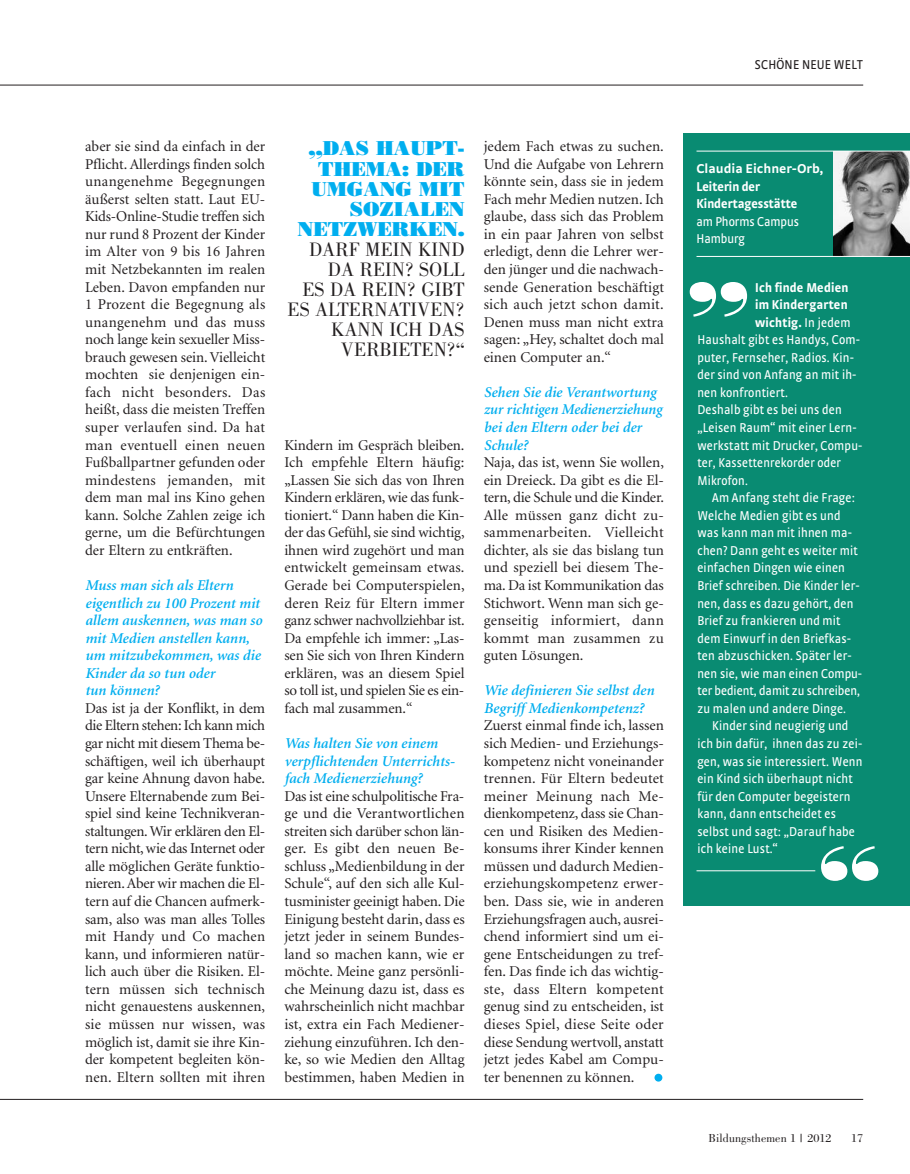
<style>
.page{position:relative;width:910px;height:1174px;background:#fff}
.page>*{position:absolute;margin:0;border:0;box-sizing:border-box;transform-origin:0 0}
.t1{font:85.5px "Bodoni Poster";color:#fff}
.t2{font:20.1px/20.1px "Bodoni";color:#231f20;text-align:right}
.t3{font:20.1px/20.1px "Bodoni Poster";color:#00aeef;text-align:right}
.t4{font:15px/17.5px "Minion";color:#231f20;text-align:justify}
.t5{font:italic 600 15px/17.5px "Minion";color:#00aeef}
.t6{font:condensed 13.5px/17.5px "Strada OT";letter-spacing:.015em;color:#fff}
.t7{font:700 condensed 13.5px/17.5px "Strada OT";letter-spacing:.01em;color:#fff}
.t8{font:700 13.5px "Strada OT";color:#fff}
.t9{font:condensed 13.5px "Strada OT";letter-spacing:.015em;color:#231f20}
.t10{font:12px "Bodoni";letter-spacing:.01em;color:#231f20}
.s1{font-weight:400}
</style>
<div class="page">
<div style="left:683px;top:133px;width:227px;height:773px;background:#098b72"></div>
<hr style="left:0;top:85px;width:863px;height:1px;background:#231f20">
<hr style="left:0;top:1099px;width:863px;height:1px;background:#231f20">
<div style="left:654px;top:1073px;width:8px;height:8px;background:#00aeef;border-radius:50%"></div>
<img style="left:833px;top:152px;width:77px;height:104px">
<hr style="left:696px;top:151px;width:214px;height:1px;background:#fff">
<hr style="left:696px;top:256px;width:214px;height:1px;background:#fff">
<hr style="left:696px;top:870px;width:119px;height:1px;background:#fff">
<p class="t9" style="left:755px;top:59px;width:110px">SCHÖNE NEUE WELT</p>
<p class="t4" style="left:85px;top:139px;width:182px">aber sie sind da einfach in der Pflicht. Allerdings finden solch unangenehme Begegnungen äußerst selten statt. Laut EU-Kids-Online-Studie treffen sich nur rund 8 Prozent der Kinder im Alter von 9 bis 16 Jahren mit Netzbekannten im realen Leben. Davon empfanden nur 1 Prozent die Begegnung als unangenehm und das muss noch lange kein sexueller Miss&shy;brauch gewesen sein. Vielleicht mochten sie denjenigen ein&shy;fach nicht besonders. Das heißt, dass die meisten Treffen super verlaufen sind. Da hat man eventuell einen neuen Fußballpartner gefunden oder mindestens jemanden, mit dem man mal ins Kino gehen kann. Solche Zahlen zeige ich gerne, um die Befürchtungen der Eltern zu entkräften.</p>
<p class="t5" style="left:85px;top:577px;width:179px">Muss man sich als Eltern eigentlich zu 100 Prozent mit allem auskennen, was man so mit Medien anstellen kann, um mitzubekommen, was die<br>Kinder da so tun oder<br>tun können?</p>
<p class="t4" style="left:85px;top:700px;width:182px">Das ist ja der Konflikt, in dem die Eltern stehen: Ich kann mich gar nicht mit diesem Thema be&shy;schäftigen, weil ich überhaupt gar keine Ahnung davon habe.<br>Unsere Elternabende zum Bei&shy;spiel sind keine Technikveran&shy;staltungen. Wir erklären den El&shy;tern nicht, wie das Internet oder alle möglichen Geräte funktio&shy;nieren. Aber wir machen die El&shy;tern auf die Chancen aufmerk&shy;sam, also was man alles Tolles mit Handy und Co machen kann, und informieren natür&shy;lich auch über die Risiken. El&shy;tern müssen sich technisch nicht genauestens auskennen, sie müssen nur wissen, was möglich ist, damit sie ihre Kin&shy;der kompetent begleiten kön&shy;nen. Eltern sollten mit ihren</p>
<h2 class="t3" style="left:298px;top:138px;width:168px">„DAS HAUPT-<br>THEMA: DER<br>UMGANG MIT<br>SOZIALEN<br>NETZWERKEN.</h2>
<h2 class="t2" style="left:288px;top:241px;width:179px">DARF MEIN KIND<br>DA REIN? SOLL<br>ES DA REIN? GIBT<br>ES ALTERNATIVEN?<br>KANN ICH DAS<br>VERBIETEN?“</h2>
<p class="t4" style="left:284px;top:437px;width:182px">Kindern im Gespräch bleiben.<br>Ich empfehle Eltern häufig: „Lassen Sie sich das von Ihren Kindern erklären, wie das funk&shy;tioniert.“ Dann haben die Kin&shy;der das Gefühl, sie sind wichtig, ihnen wird zugehört und man entwickelt gemeinsam etwas.<br>Gerade bei Computerspielen, deren Reiz für Eltern immer ganz schwer nachvollziehbar ist.<br>Da empfehle ich immer: „Las&shy;sen Sie sich von Ihren Kindern erklären, was an diesem Spiel so toll ist, und spielen Sie es ein&shy;fach mal zusammen.“</p>
<p class="t5" style="left:284px;top:735px;width:172px">Was halten Sie von einem verpflichtenden Unterrichts&shy;fach Medienerziehung?</p>
<p class="t4" style="left:284px;top:788px;width:182px">Das ist eine schulpolitische Fra&shy;ge und die Verantwortlichen streiten sich darüber schon län&shy;ger. Es gibt den neuen Be&shy;schluss „Medienbildung in der Schule“, auf den sich alle Kul&shy;tusminister geeinigt haben. Die Einigung besteht darin, dass es jetzt jeder in seinem Bundes&shy;land so machen kann, wie er möchte. Meine ganz persönli&shy;che Meinung dazu ist, dass es wahrscheinlich nicht machbar ist, extra ein Fach Mediener&shy;ziehung einzuführen. Ich den&shy;ke, so wie Medien den Alltag bestimmen, haben Medien in</p>
<p class="t4" style="left:484px;top:139px;width:182px">jedem Fach etwas zu suchen.<br>Und die Aufgabe von Lehrern könnte sein, dass sie in jedem Fach mehr Medien nutzen. Ich glaube, dass sich das Problem in ein paar Jahren von selbst erledigt, denn die Lehrer wer&shy;den jünger und die nachwach&shy;sende Generation beschäftigt sich auch jetzt schon damit.<br>Denen muss man nicht extra sagen: „Hey, schaltet doch mal einen Computer an.“</p>
<p class="t5" style="left:484px;top:384px;width:180px">Sehen Sie die Verantwortung zur richtigen Medienerziehung bei den Eltern oder bei der<br>Schule?</p>
<p class="t4" style="left:484px;top:455px;width:182px">Naja, das ist, wenn Sie wollen, ein Dreieck. Da gibt es die El&shy;tern, die Schule und die Kinder.<br>Alle müssen ganz dicht zu&shy;sammenarbeiten. Vielleicht dichter, als sie das bislang tun und speziell bei diesem The&shy;ma. Da ist Kommunikation das Stichwort. Wenn man sich ge&shy;genseitig informiert, dann kommt man zusammen zu guten Lösungen.</p>
<p class="t5" style="left:484px;top:683px;width:172px">Wie definieren Sie selbst den<br>Begriff Medienkompetenz?</p>
<p class="t4" style="left:484px;top:718px;width:182px">Zuerst einmal finde ich, lassen sich Medien- und Erziehungs&shy;kompetenz nicht voneinander trennen. Für Eltern bedeutet meiner Meinung nach Me&shy;dienkompetenz, dass sie Chan&shy;cen und Risiken des Medien&shy;konsums ihrer Kinder kennen müssen und dadurch Medien&shy;erziehungskompetenz erwer&shy;ben. Dass sie, wie in anderen Erziehungsfragen auch, ausrei&shy;chend informiert sind um ei&shy;gene Entscheidungen zu tref&shy;fen. Das finde ich das wichtig&shy;ste, dass Eltern kompetent genug sind zu entscheiden, ist dieses Spiel, diese Seite oder diese Sendung wertvoll, anstatt jetzt jedes Kabel am Compu&shy;ter benennen zu können.</p>
<p class="t8" style="left:696px;top:163px;width:128px">Claudia Eichner-Orb,</p>
<p class="t7" style="left:696px;top:178px;width:102px">Leiterin der<br>Kindertagesstätte</p>
<p class="t6" style="left:696px;top:213px;width:104px">am Phorms Campus<br>Hamburg</p>
<p class="t7" style="left:755px;top:279px;width:95px">Ich finde Medien</p>
<p class="t7" style="left:755px;top:297px;width:94px">im Kindergarten</p>
<p class="t7" style="left:755px;top:314px;width:97px">wichtig. <span class="s1">In jedem</span></p>
<p class="t6" style="left:697px;top:332px;width:164px">Haushalt gibt es Handys, Com-</p>
<p class="t6" style="left:697px;top:349px;width:158px">puter, Fernseher, Radios. Kin-</p>
<p class="t6" style="left:697px;top:367px;width:161px">der sind von Anfang an mit ih-</p>
<p class="t6" style="left:697px;top:384px;width:92px">nen konfrontiert.</p>
<p class="t6" style="left:697px;top:402px;width:146px">Deshalb gibt es bei uns den</p>
<p class="t6" style="left:697px;top:420px;width:161px">„Leisen Raum“ mit einer Lern-</p>
<p class="t6" style="left:697px;top:437px;width:167px">werkstatt mit Drucker, Compu-</p>
<p class="t6" style="left:697px;top:455px;width:145px">ter, Kassettenrekorder oder</p>
<p class="t6" style="left:697px;top:472px;width:52px">Mikrofon.</p>
<p class="t6" style="left:712px;top:490px;width:144px">Am Anfang steht die Frage:</p>
<p class="t6" style="left:697px;top:507px;width:145px">Welche Medien gibt es und</p>
<p class="t6" style="left:697px;top:525px;width:156px">was kann man mit ihnen ma-</p>
<p class="t6" style="left:697px;top:542px;width:162px">chen? Dann geht es weiter mit</p>
<p class="t6" style="left:697px;top:560px;width:149px">einfachen Dingen wie einen</p>
<p class="t6" style="left:697px;top:578px;width:164px">Brief schreiben. Die Kinder ler-</p>
<p class="t6" style="left:697px;top:595px;width:158px">nen, dass es dazu gehört, den</p>
<p class="t6" style="left:697px;top:613px;width:145px">Brief zu frankieren und mit</p>
<p class="t6" style="left:697px;top:630px;width:155px">dem Einwurf in den Briefkas-</p>
<p class="t6" style="left:697px;top:648px;width:156px">ten abzuschicken. Später ler-</p>
<p class="t6" style="left:697px;top:665px;width:166px">nen sie, wie man einen Compu-</p>
<p class="t6" style="left:697px;top:683px;width:164px">ter bedient, damit zu schreiben,</p>
<p class="t6" style="left:697px;top:700px;width:150px">zu malen und andere Dinge.</p>
<p class="t6" style="left:712px;top:718px;width:138px">Kinder sind neugierig und</p>
<p class="t6" style="left:697px;top:735px;width:166px">ich bin dafür, ihnen das zu zei-</p>
<p class="t6" style="left:697px;top:753px;width:167px">gen, was sie interessiert. Wenn</p>
<p class="t6" style="left:697px;top:771px;width:157px">ein Kind sich überhaupt nicht</p>
<p class="t6" style="left:697px;top:788px;width:155px">für den Computer begeistern</p>
<p class="t6" style="left:697px;top:806px;width:140px">kann, dann entscheidet es</p>
<p class="t6" style="left:697px;top:823px;width:159px">selbst und sagt: „Darauf habe</p>
<p class="t6" style="left:697px;top:841px;width:82px">ich keine Lust.“</p>
<h1 class="t1" style="left:819px;top:827px;width:63px">“</h1>
<h1 class="t1" style="left:687px;top:221px;width:63px">„</h1>
<p class="t10" style="left:708px;top:1133px;width:124px">Bildungsthemen 1 | 2012</p>
<p class="t10" style="left:851px;top:1133px;width:14px">17</p>
</div>
